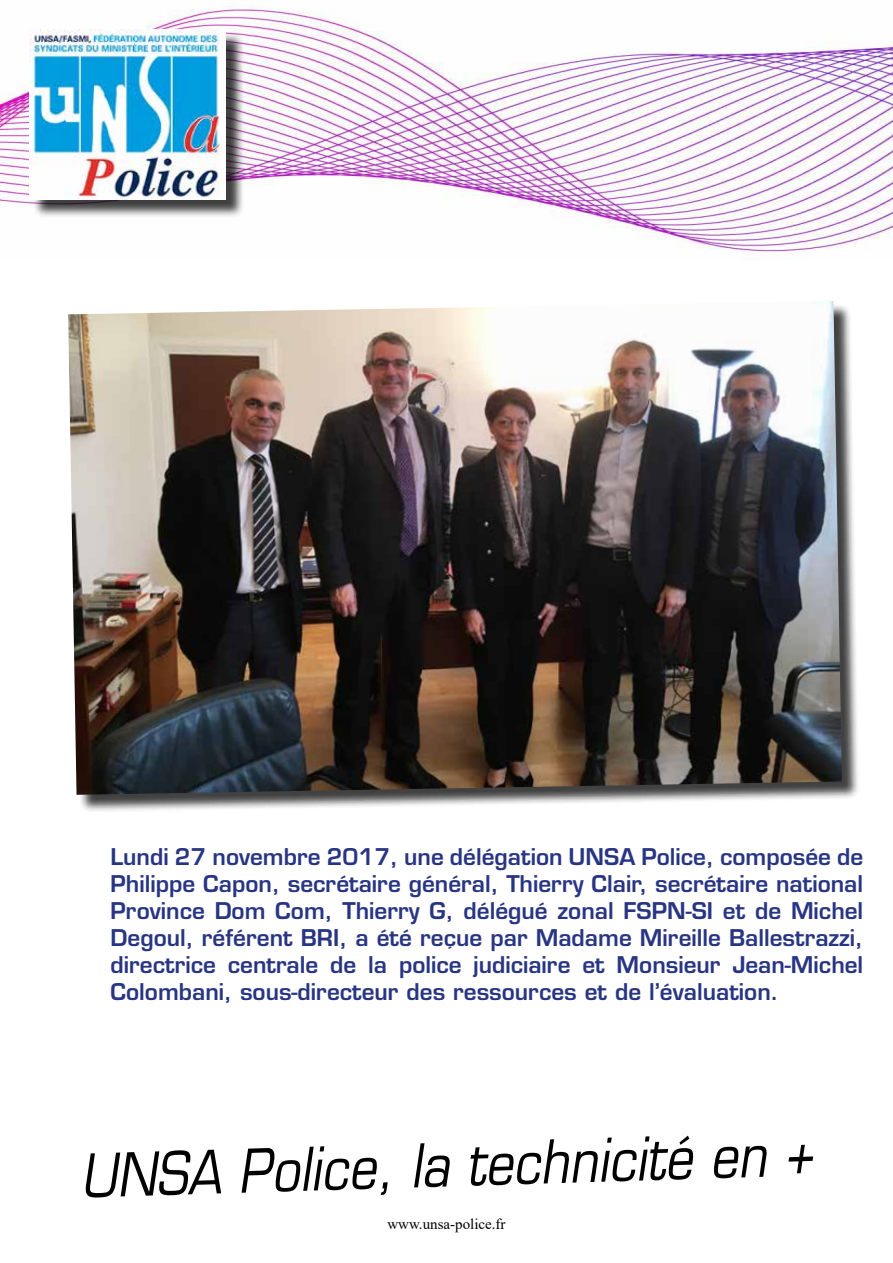
<style>
.page{position:relative;width:893px;height:1263px;background:#fff}
.page>*{position:absolute;margin:0;border:0;box-sizing:border-box;transform-origin:0 0}
.t1{font:italic 58.5px "Eurostile LT Std";color:#000;scale:.85 1}
.t2{font:600 22.5px/27px "Eurostile LT Std";color:#283583;text-align:justify}
.t3{font:15px "Times New Roman";color:#000}
</style>
<div class="page">
<img style="left:0;top:0;width:893px;height:253px">
<div style="left:32px;top:32px;width:212px;height:186px;background:#000;opacity:.75"></div>
<img style="left:30px;top:30px;width:196px;height:170px">
<div style="left:70px;top:303px;width:790px;height:510px;background:#000;opacity:.75"></div>
<img style="left:68px;top:301px;width:774px;height:494px">
<p class="t2" style="left:111px;top:843px;width:754px">Lundi 27 novembre 2017, une délégation UNSA Police, composée de Philippe Capon, secrétaire général, Thierry Clair, secrétaire national Province Dom Com, Thierry G, délégué zonal FSPN-SI et de Michel Degoul, référent BRI, a été reçue par Madame Mireille Ballestrazzi, directrice centrale de la police judiciaire et Monsieur Jean-Michel Colombani, sous-directeur des ressources et de l’évaluation.</p>
<h1 class="t1" style="left:79px;top:1142px;width:863px;rotate:-2deg">UNSA Police, la technicité en +</h1>
<p class="t3" style="left:387px;top:1213px;width:120px">www.unsa-police.fr</p>
</div>
